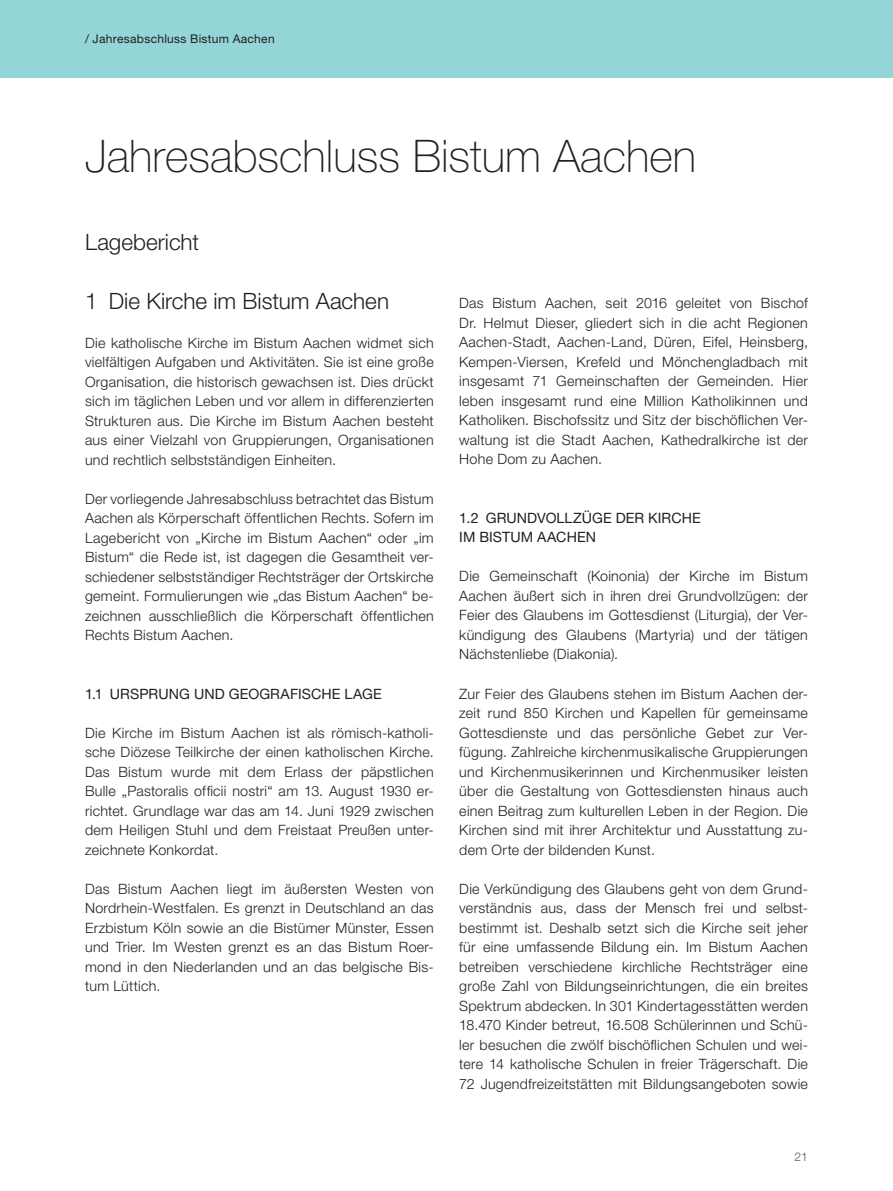
<style>
.page{position:relative;width:893px;height:1191px;background:#fff}
.page>*{position:absolute;margin:0;border:0;box-sizing:border-box;transform-origin:0 0}
.t1{font:100 45px "Helvetica Neue LT Std";color:#231f20}
.t2{font:300 22.5px "Helvetica Neue LT Std";color:#231f20}
.t3{font:300 14.25px/19.5px "Helvetica Neue LT Std";letter-spacing:.02em;color:#231f20;text-align:justify}
.t4{font:14.25px/19.5px "Helvetica Neue LT Std";letter-spacing:.005em;color:#231f20}
.t5{font:12px "Helvetica Neue LT Std";letter-spacing:.025em;color:#231f20}
.t6{font:300 12px "Helvetica Neue LT Std";color:#57585a}
</style>
<div class="page">
<div style="left:0;top:0;width:893px;height:78px;background:#94d5d8"></div>
<p class="t5" style="left:85px;top:31px;width:191px">/ Jahresabschluss Bistum Aachen</p>
<h1 class="t1" style="left:85px;top:130px;width:613px">Jahresabschluss Bistum Aachen</h1>
<h2 class="t2" style="left:85px;top:228px;width:116px">Lagebericht</h2>
<h2 class="t2" style="left:85px;top:287px;width:306px">1 Die Kirche im Bistum Aachen</h2>
<p class="t3" style="left:85px;top:332px;width:350px">Die katholische Kirche im Bistum Aachen widmet sich vielfältigen Aufgaben und Aktivitäten. Sie ist eine große Organisation, die historisch gewachsen ist. Dies drückt sich im täglichen Leben und vor allem in differenzierten Strukturen aus. Die Kirche im Bistum Aachen besteht aus einer Vielzahl von Gruppierungen, Organisationen und rechtlich selbstständigen Einheiten.</p>
<p class="t3" style="left:85px;top:488px;width:350px">Der vorliegende Jahresabschluss betrachtet das Bistum Aachen als Körperschaft öffentlichen Rechts. Sofern im Lagebericht von „Kirche im Bistum Aachen“ oder „im Bistum“ die Rede ist, ist dagegen die Gesamtheit ver&shy;schiedener selbstständiger Rechtsträger der Ortskirche gemeint. Formulierungen wie „das Bistum Aachen“ be&shy;zeichnen ausschließlich die Körperschaft öffentlichen Rechts Bistum Aachen.</p>
<p class="t4" style="left:85px;top:683px;width:298px">1.1 URSPRUNG UND GEOGRAFISCHE LAGE</p>
<p class="t3" style="left:85px;top:722px;width:350px;text-align:left">Die Kirche im Bistum Aachen ist als römisch-katholi&shy;sche Diözese Teilkirche der einen katholischen Kirche.<br>Das Bistum wurde mit dem Erlass der päpstlichen Bulle „Pastoralis officii nostri“ am 13. August 1930 er&shy;richtet. Grundlage war das am 14. Juni 1929 zwischen dem Heiligen Stuhl und dem Freistaat Preußen unter&shy;zeichnete Konkordat.</p>
<p class="t3" style="left:85px;top:878px;width:350px">Das Bistum Aachen liegt im äußersten Westen von Nordrhein-Westfalen. Es grenzt in Deutschland an das Erzbistum Köln sowie an die Bistümer Münster, Essen und Trier. Im Westen grenzt es an das Bistum Roer&shy;mond in den Niederlanden und an das belgische Bis&shy;tum Lüttich.</p>
<p class="t3" style="left:459px;top:293px;width:350px">Das Bistum Aachen, seit 2016 geleitet von Bischof Dr. Helmut Dieser, gliedert sich in die acht Regionen Aachen-Stadt, Aachen-Land, Düren, Eifel, Heinsberg, Kempen-Viersen, Krefeld und Mönchengladbach mit insgesamt 71 Gemeinschaften der Gemeinden. Hier leben insgesamt rund eine Million Katholikinnen und Katholiken. Bischofssitz und Sitz der bischöflichen Ver&shy;waltung ist die Stadt Aachen, Kathedralkirche ist der Hohe Dom zu Aachen.</p>
<p class="t4" style="left:459px;top:508px;width:243px">1.2 GRUNDVOLLZÜGE DER KIRCHE<br>IM BISTUM AACHEN</p>
<p class="t3" style="left:459px;top:566px;width:350px">Die Gemeinschaft (Koinonia) der Kirche im Bistum Aachen äußert sich in ihren drei Grundvollzügen: der Feier des Glaubens im Gottesdienst (Liturgia), der Ver&shy;kündigung des Glaubens (Martyria) und der tätigen Nächstenliebe (Diakonia).</p>
<p class="t3" style="left:459px;top:683px;width:350px">Zur Feier des Glaubens stehen im Bistum Aachen der&shy;zeit rund 850 Kirchen und Kapellen für gemeinsame Gottesdienste und das persönliche Gebet zur Ver&shy;fügung. Zahlreiche kirchenmusikalische Gruppierungen und Kirchenmusikerinnen und Kirchenmusiker leisten über die Gestaltung von Gottesdiensten hinaus auch einen Beitrag zum kulturellen Leben in der Region. Die Kirchen sind mit ihrer Architektur und Ausstattung zu&shy;dem Orte der bildenden Kunst.</p>
<p class="t3" style="left:459px;top:878px;width:350px">Die Verkündigung des Glaubens geht von dem Grund&shy;verständnis aus, dass der Mensch frei und selbst&shy;bestimmt ist. Deshalb setzt sich die Kirche seit jeher für eine umfassende Bildung ein. Im Bistum Aachen betreiben verschiedene kirchliche Rechtsträger eine große Zahl von Bildungseinrichtungen, die ein breites Spektrum abdecken. In 301 Kindertagesstätten werden 18.470 Kinder betreut, 16.508 Schülerinnen und Schü&shy;ler besuchen die zwölf bischöflichen Schulen und wei&shy;tere 14 katholische Schulen in freier Trägerschaft. Die 72 Jugendfreizeitstätten mit Bildungsangeboten sowie</p>
<p class="t6" style="left:795px;top:1149px;width:15px">21</p>
</div>
